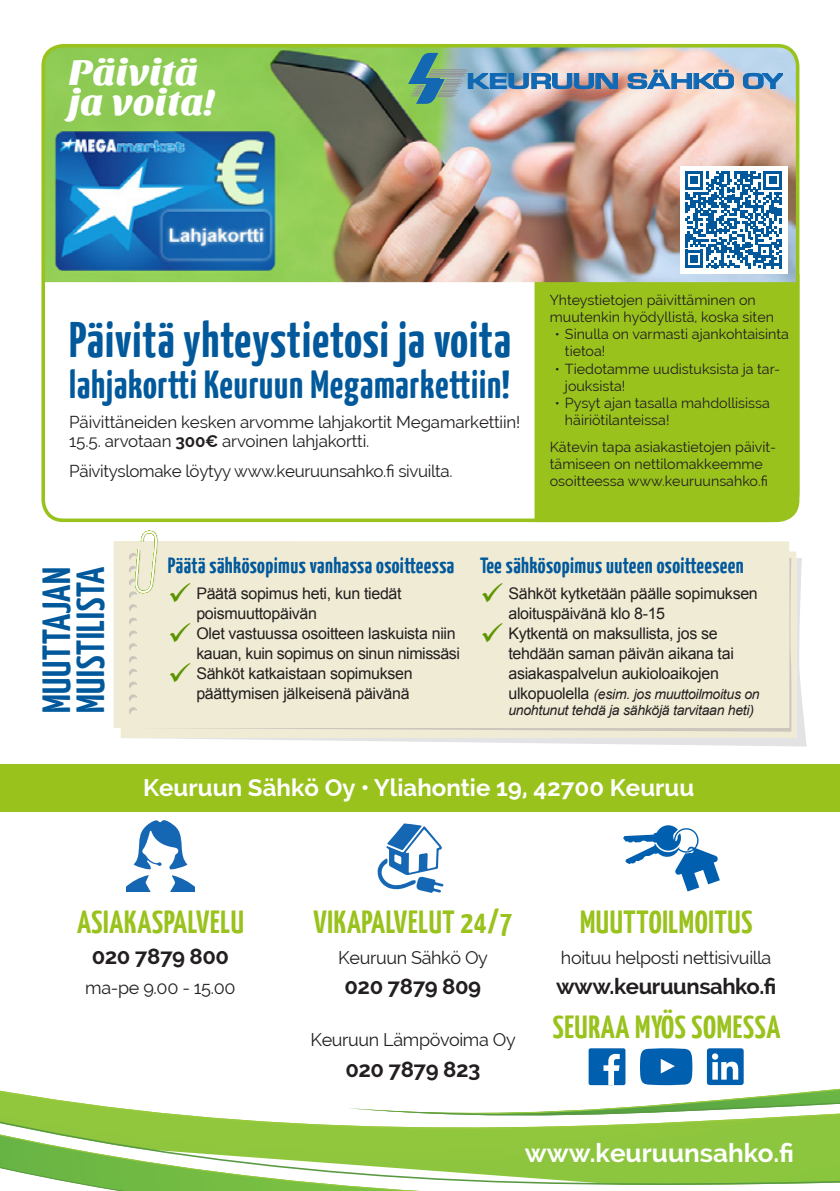
<style>
.page{position:relative;width:840px;height:1191px;background:#fff}
.page>*{position:absolute;margin:0;border:0;box-sizing:border-box;transform-origin:0 0}
.t1{font:700 49.8px "Yanone Kaffeesatz";letter-spacing:.02em;color:#01599c}
.t2{font:700 39.2px "Yanone Kaffeesatz";letter-spacing:.02em;color:#01599c}
.t3{font:37.4px "Sansita One";color:#fff}
.t4{font:700 32px "Yanone Kaffeesatz";letter-spacing:.02em;color:#99c21c}
.t5{font:700 26px "Raleway";color:#fff}
.t6{font:700 24px "Raleway";color:#fff}
.t7{font:700 22px "Yanone Kaffeesatz";letter-spacing:.02em;color:#01599c}
.t8{font:700 22px "Raleway";letter-spacing:-.02em;color:#231f20}
.t9{font:18px "Raleway";letter-spacing:-.02em;color:#231f20}
.t10{font:17px/19.6px "Raleway";letter-spacing:-.01em;color:#231f20}
.t11{font:16px/20px "Arial";letter-spacing:-.02em;color:#231f20}
.t12{font:14.2px/17px "Raleway";color:#231f20}
.t13{font:italic 14px "Arial";letter-spacing:-.02em;color:#231f20}
.s1{font-weight:700}
.s2{color:#5c9400}
.s3{font-style:normal;font-size:16px}
</style>
<div class="page">
<div style="left:534px;top:282px;width:265px;height:240px;background:#99c21c"></div>
<img style="left:46px;top:46px;width:750px;height:236px">
<div style="left:41px;top:44px;width:758px;height:478px;border:4px solid #99c21c;border-radius:20px"></div>
<svg style="left:147px;top:558px;width:659px;height:188px"></svg>
<div style="left:121px;top:551px;width:674px;height:187px;background:#f0ebd4"></div>
<svg style="left:121px;top:558px;width:670px;height:173px;background:#dbd6c7"></svg>
<div style="left:113px;top:541px;width:675px;height:187px;background:#f0ebd4"></div>
<svg style="left:129px;top:530px;width:29px;height:185px;background:#ece8d1"></svg>
<div style="left:0;top:764px;width:839px;height:47px;background:#99c21c"></div>
<svg style="left:626px;top:69px;width:108px;height:21px;background:#86a1c0"></svg>
<svg style="left:741px;top:72px;width:41px;height:18px"></svg>
<img style="left:408px;top:53px;width:210px;height:51px">
<div style="left:679px;top:166px;width:108px;height:108px;background:#fff"></div>
<svg style="left:685px;top:171px;width:96px;height:97px"></svg>
<svg style="left:170px;top:875px;width:24px;height:16px"></svg>
<svg style="left:126px;top:875px;width:24px;height:16px"></svg>
<svg style="left:133px;top:820px;width:54px;height:49px"></svg>
<svg style="left:377px;top:823px;width:66px;height:70px"></svg>
<svg style="left:623px;top:825px;width:96px;height:66px"></svg>
<svg style="left:0;top:1052px;width:839px;height:139px"></svg>
<svg style="left:503px;top:605px;width:30px;height:1px"></svg>
<svg style="left:503px;top:645px;width:30px;height:1px"></svg>
<svg style="left:191px;top:605px;width:30px;height:1px"></svg>
<svg style="left:191px;top:645px;width:30px;height:1px"></svg>
<svg style="left:191px;top:685px;width:30px;height:1px"></svg>
<p class="t3" style="left:69px;top:51px;width:131px">Päivitä</p>
<p class="t3" style="left:69px;top:81px;width:148px">ja voita!</p>
<p class="t1" style="left:69px;top:309px;width:443px">Päivitä yhteystietosi ja voita</p>
<p class="t2" style="left:69px;top:360px;width:442px">lahjakortti Keuruun Megamarkettiin!</p>
<p class="t10" style="left:69px;top:412px;width:452px">Päivittäneiden kesken arvomme lahjakortit Megamarkettiin!<br>15.5. arvotaan <span class="s1">300€</span> arvoinen lahjakortti.</p>
<p class="t10" style="left:69px;top:461px;width:384px">Päivityslomake löytyy www.keuruunsahko.fi sivuilta.</p>
<p class="t12" style="left:549px;top:291px;width:225px">Yhteystietojen päivittäminen on muutenkin hyödyllistä, koska siten</p>
<p class="t12" style="left:564px;top:326px;width:225px;text-indent:-10px">• Sinulla on varmasti ajankohtaisinta tietoa!</p>
<p class="t12" style="left:564px;top:360px;width:217px;text-indent:-10px">• Tiedotamme uudistuksista ja tar&shy;jouksista!</p>
<p class="t12" style="left:564px;top:394px;width:206px;text-indent:-10px">• Pysyt ajan tasalla mahdollisissa häiriötilanteissa!</p>
<p class="t12" style="left:549px;top:438px;width:227px">Kätevin tapa asiakastietojen päivit&shy;tämiseen on nettilomakkeemme osoitteessa www.keuruunsahko.fi</p>
<p class="t2" style="left:33px;top:713px;width:148px;rotate:-90deg">MUUTTAJAN</p>
<p class="t2" style="left:67px;top:713px;width:147px;rotate:-90deg">MUISTILISTA</p>
<p class="t7" style="left:168px;top:552px;width:287px">Päätä sähkösopimus vanhassa osoitteessa</p>
<p class="t11" style="left:196px;top:584px;width:207px;text-indent:-28px"><span class="s2">✓</span> Päätä sopimus heti, kun tiedät poismuuttopäivän</p>
<p class="t11" style="left:168px;top:624px;width:293px;text-align:right"><span class="s2">✓</span> Olet vastuussa osoitteen laskuista niin kauan, kuin sopimus on sinun nimissäsi</p>
<p class="t11" style="left:168px;top:664px;width:246px;text-align:right"><span class="s2">✓</span> Sähköt katkaistaan sopimuksen päättymisen jälkeisenä päivänä</p>
<p class="t7" style="left:480px;top:552px;width:265px">Tee sähkösopimus uuteen osoitteeseen</p>
<p class="t11" style="left:508px;top:584px;width:251px;text-indent:-28px"><span class="s2">✓</span> Sähköt kytketään päälle sopimuksen aloituspäivänä klo 8-15</p>
<p class="t11" style="left:480px;top:624px;width:239px"><span class="s2">✓</span> Kytkentä on maksullista, jos se</p>
<p class="t11" style="left:508px;top:644px;width:227px">tehdään saman päivän aikana tai asiakaspalvelun aukioloaikojen</p>
<p class="t13" style="left:508px;top:685px;width:252px"><span class="s3">ulkopuolella</span> (esim. jos muuttoilmoitus on</p>
<p class="t13" style="left:508px;top:701px;width:247px">unohtunut tehdä ja sähköjä tarvitaan heti)</p>
<p class="t6" style="left:143px;top:773px;width:552px">Keuruun Sähkö Oy • Yliahontie 19, 42700 Keuruu</p>
<p class="t4" style="left:77px;top:902px;width:168px">ASIAKASPALVELU</p>
<p class="t8" style="left:92px;top:943px;width:139px">020 7879 800</p>
<p class="t9" style="left:85px;top:977px;width:152px">ma-pe 9.00 - 15.00</p>
<p class="t4" style="left:313px;top:902px;width:200px">VIKAPALVELUT 24/7</p>
<p class="t9" style="left:338px;top:947px;width:151px">Keuruun Sähkö Oy</p>
<p class="t8" style="left:344px;top:974px;width:138px">020 7879 809</p>
<p class="t9" style="left:310px;top:1029px;width:207px">Keuruun Lämpövoima Oy</p>
<p class="t8" style="left:345px;top:1056px;width:136px">020 7879 823</p>
<p class="t4" style="left:579px;top:902px;width:174px">MUUTTOILMOITUS</p>
<p class="t9" style="left:560px;top:947px;width:212px">hoituu helposti nettisivuilla</p>
<p class="t8" style="left:555px;top:974px;width:222px">www.keuruunsahko.fi</p>
<p class="t4" style="left:552px;top:1006px;width:229px">SEURAA MYÖS SOMESSA</p>
<p class="t5" style="left:524px;top:1137px;width:271px">www.keuruunsahko.fi</p>
</div>
